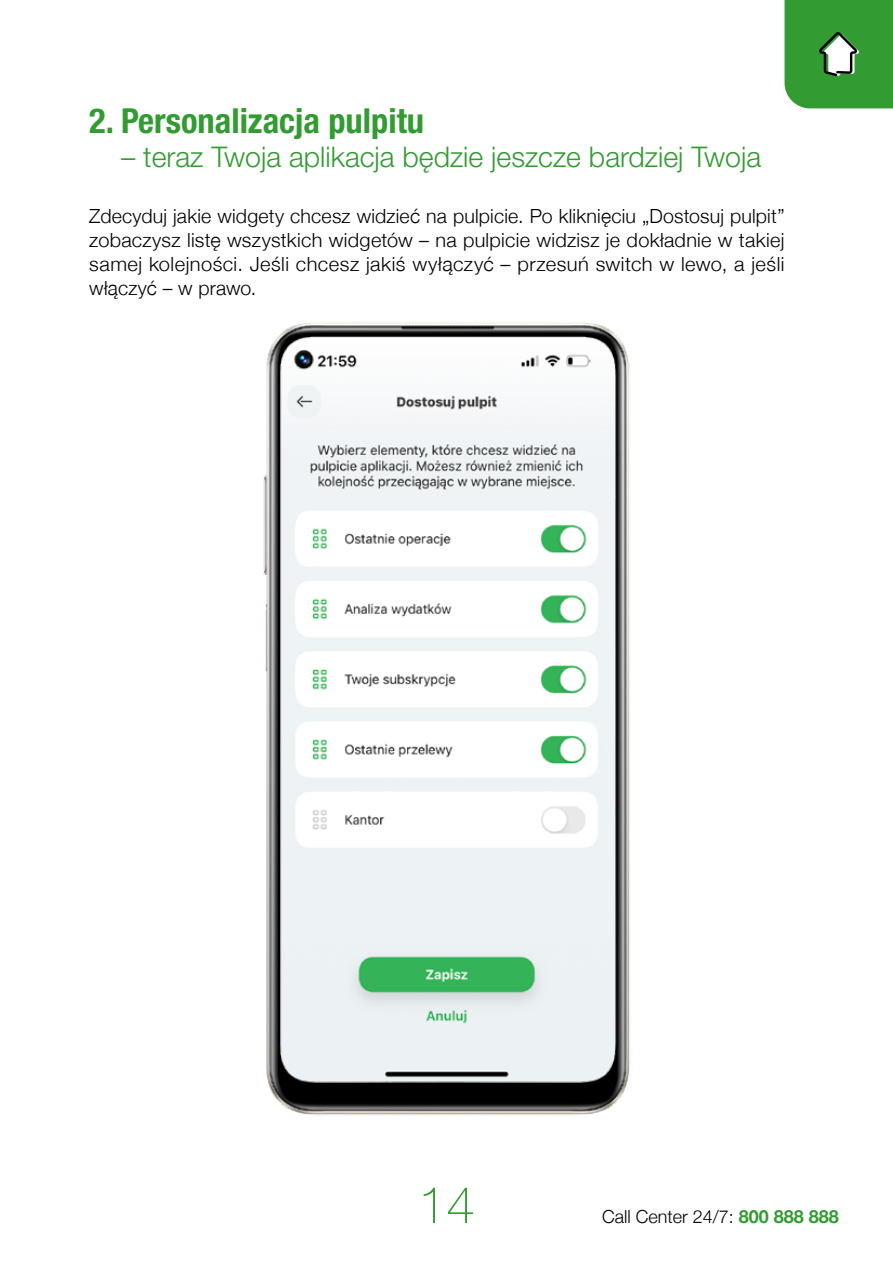
<style>
.page{position:relative;width:893px;height:1263px;background:#fff}
.page>*{position:absolute;margin:0;border:0;box-sizing:border-box;transform-origin:0 0}
.t1{font:100 51px "Helvetica Neue";color:#329c32}
.t2{font:700 condensed 34.5px "Helvetica Neue LT Pro";color:#329c32}
.t3{font:300 28.5px "Helvetica Neue LT Pro";color:#329c32}
.t4{font:300 19.5px/24px "Helvetica Neue";letter-spacing:.02em;color:#000;text-align:justify}
.t5{font:300 18px "Helvetica Neue";color:#000}
.s1{font-weight:700;color:#329c32}
</style>
<div class="page">
<img style="left:263px;top:322px;width:367px;height:793px">
<svg style="left:784px;top:0;width:109px;height:108px"></svg>
<h2 class="t2" style="left:89px;top:100px;width:336px">2. Personalizacja pulpitu</h2>
<h3 class="t3" style="left:121px;top:140px;width:641px">– teraz Twoja aplikacja będzie jeszcze bardziej Twoja</h3>
<p class="t4" style="left:89px;top:203px;width:697px">Zdecyduj jakie widgety chcesz widzieć na pulpicie. Po kliknięciu „Dostosuj pulpit” zobaczysz listę wszystkich widgetów – na pulpicie widzisz je dokładnie w takiej samej kolejności. Jeśli chcesz jakiś wyłączyć – przesuń switch w lewo, a jeśli włączyć – w prawo.</p>
<h1 class="t1" style="left:418px;top:1166px;width:58px">14</h1>
<p class="t5" style="left:602px;top:1202px;width:238px">Call Center 24/7: <span class="s1">800 888 888</span></p>
</div>
